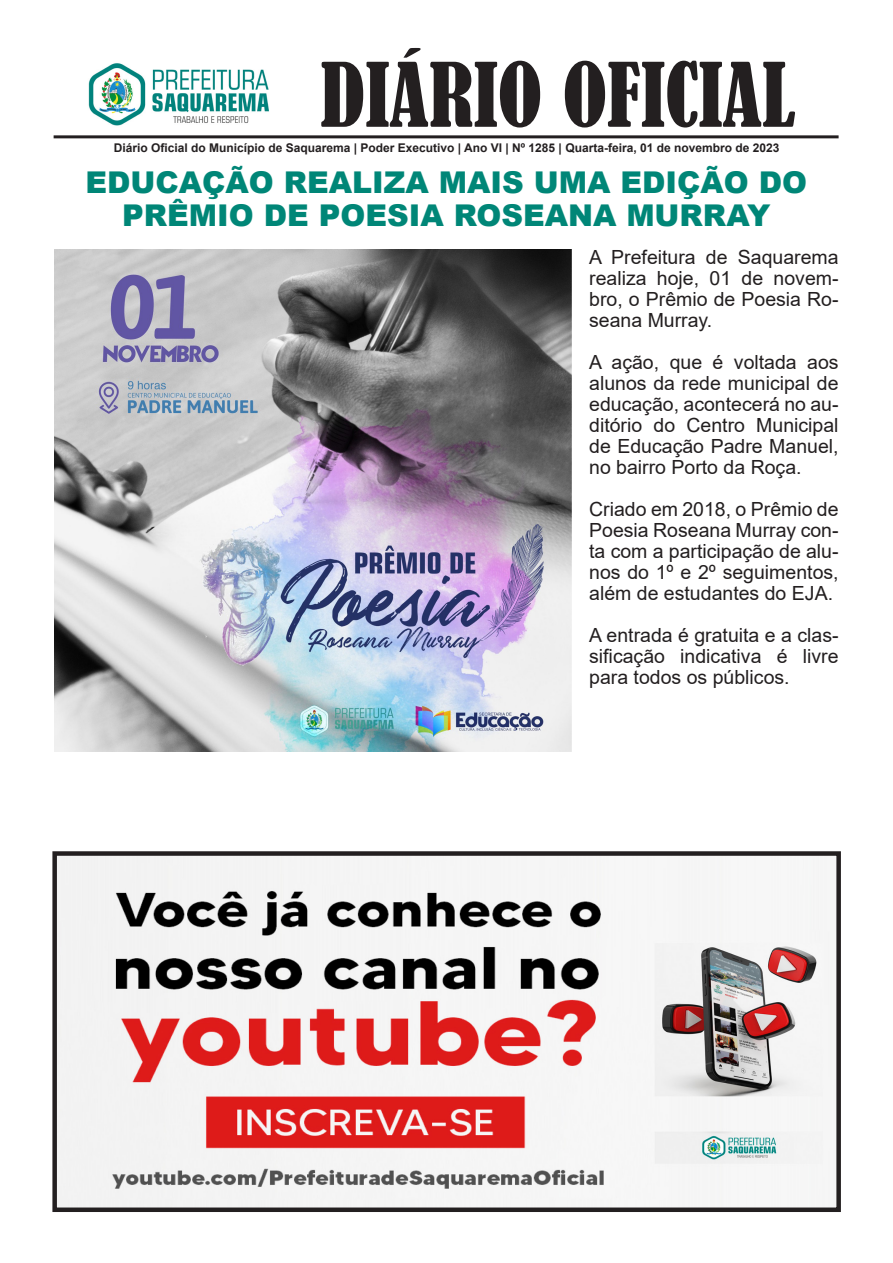
<style>
.page{position:relative;width:893px;height:1263px;background:#fff}
.page>*{position:absolute;margin:0;border:0;box-sizing:border-box;transform-origin:0 0}
.t1{font:condensed 82.5px "Bernard";color:#231f20}
.t2{font:900 30px/33px "Arial";color:#008677;text-align:center}
.t3{font:19.5px/21px "Arial";color:#231f20;text-align:justify}
.t4{font:700 12px "Arial";color:#231f20}
</style>
<div class="page">
<hr style="left:54px;top:135px;width:785px;height:3px;background:#231f20">
<img style="left:88px;top:63px;width:181px;height:63px">
<img style="left:55px;top:250px;width:516px;height:502px">
<img style="left:57px;top:856px;width:772px;height:351px">
<div style="left:52px;top:851px;width:789px;height:361px;border:4px solid #231f20"></div>
<p class="t1" style="left:321px;top:47px;width:476px">DIÁRIO OFICIAL</p>
<p class="t4" style="left:114px;top:139px;width:667px">Diário Oficial do Município de Saquarema | Poder Executivo | Ano VI | Nº 1285 | Quarta-feira, 01 de novembro de 2023</p>
<p class="t2" style="left:85px;top:164px;width:723px">EDUCAÇÃO REALIZA MAIS UMA EDIÇÃO DO<br>PRÊMIO DE POESIA ROSEANA MURRAY</p>
<p class="t3" style="left:589px;top:247px;width:251px">A Prefeitura de Saquarema realiza hoje, 01 de novem&shy;bro, o Prêmio de Poesia Ro&shy;seana Murray.</p>
<p class="t3" style="left:589px;top:352px;width:251px">A ação, que é voltada aos alunos da rede municipal de educação, acontecerá no au&shy;ditório do Centro Municipal de Educação Padre Manuel, no bairro Porto da Roça.</p>
<p class="t3" style="left:589px;top:499px;width:251px">Criado em 2018, o Prêmio de Poesia Roseana Murray con&shy;ta com a participação de alu&shy;nos do 1º e 2º seguimentos, além de estudantes do EJA.</p>
<p class="t3" style="left:589px;top:625px;width:251px">A entrada é gratuita e a clas&shy;sificação indicativa é livre para todos os públicos.</p>
</div>
